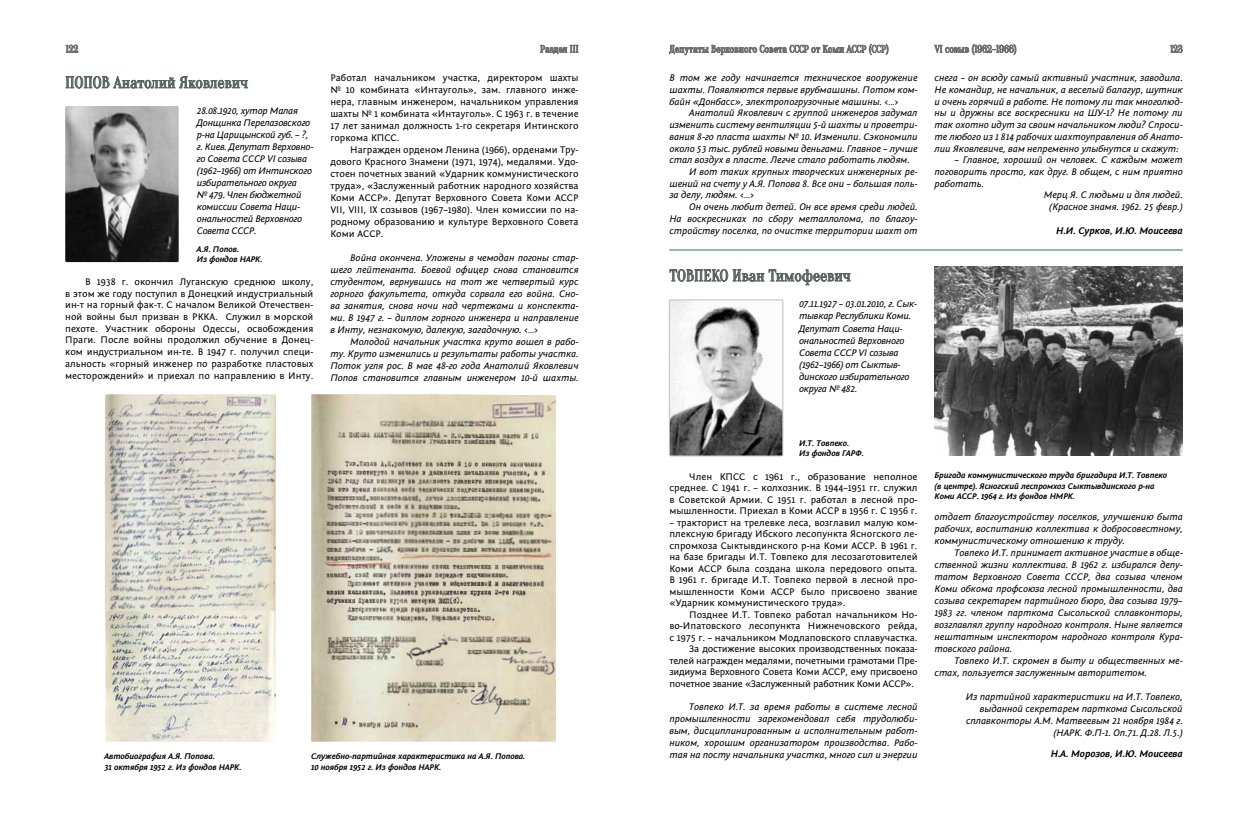
<style>
.page{position:relative;width:1248px;height:823px;background:#fff}
.page>*{position:absolute;margin:0;border:0;box-sizing:border-box;transform-origin:0 0}
.t1{font:16px "Oranienbaum";color:#586561}
.t2{font:italic 10px/12px "Fontin Sans CR";color:#000;text-align:justify}
.t3{font:10px/12px "Fontin Sans CR";color:#000;text-align:justify}
.t4{font:italic 10px/12px "Fontin Sans CR";letter-spacing:-.02em;color:#000}
.t5{font:10px "Fontin Sans CR";letter-spacing:-.02em;color:#000}
.t6{font:italic 700 10px "Fontin Sans CR";color:#000}
.t7{font:italic 700 8.5px/10.2px "Fontin Sans CR";color:#000}
</style>
<div class="page">
<svg style="left:66px;top:45px;width:12px;height:8px"></svg>
<svg style="left:1169px;top:45px;width:13px;height:8px"></svg>
<svg style="left:669px;top:43px;width:219px;height:13px"></svg>
<svg style="left:540px;top:45px;width:38px;height:10px"></svg>
<svg style="left:934px;top:44px;width:82px;height:11px"></svg>
<svg style="left:66px;top:76px;width:182px;height:13px"></svg>
<svg style="left:669px;top:269px;width:181px;height:16px"></svg>
<img style="left:65px;top:106px;width:114px;height:156px">
<img style="left:671px;top:301px;width:110px;height:153px">
<div style="left:669px;top:299px;width:114px;height:157px;border:1px solid #bac3c1"></div>
<img style="left:105px;top:610px;width:171px;height:131px">
<img style="left:105px;top:394px;width:171px;height:216px">
<img style="left:311px;top:394px;width:245px;height:347px">
<hr style="left:669px;top:249px;width:513px;height:2px;background:#92b4af">
<img style="left:934px;top:267px;width:248px;height:188px">
<h1 class="t1" style="left:65px;top:73px;width:10px">ПОПО</h1>
<h1 class="t1" style="left:102px;top:73px;width:148px">В Анатолий Яковлевич</h1>
<p class="t4" style="left:197px;top:104px;width:118px">28.08.1920, хутор Малая<br>Донщинка Перелазовского р-на Царицынской губ. – ?, г. Киев. Депутат Верховно&shy;го Совета СССР VI созыва (1962–1966) от Интинского избирательного округа<br>№ 479. Член бюджетной комиссии Совета Наци&shy;ональностей Верховного<br>Совета СССР.</p>
<p class="t7" style="left:197px;top:244px;width:67px">А.Я. Попов.<br>Из фондов НАРК.</p>
<p class="t3" style="left:65px;top:276px;width:250px;line-height:11.7px;text-indent:20px">В 1938 г. окончил Луганскую среднюю школу, в этом же году поступил в Донецкий индустриальный ин-т на горный фак-т. С началом Великой Отечествен&shy;ной войны был призван в РККА. Служил в морской пехоте. Участник обороны Одессы, освобождения Праги. После войны продолжил обучение в Донец&shy;ком индустриальном ин-те. В 1947 г. получил специ&shy;альность «горный инженер по разработке пластовых месторождений» и приехал по направлению в Инту.</p>
<p class="t3" style="left:330px;top:72px;width:250px">Работал начальником участка, директором шахты № 10 комбината «Интауголь», зам. главного инже&shy;нера, главным инженером, начальником управления шахты № 1 комбината «Интауголь». С 1963 г. в течение 17 лет занимал должность 1-го секретаря Интинского горкома КПСС.</p>
<p class="t3" style="left:330px;top:144px;width:250px;text-indent:20px">Награжден орденом Ленина (1966), орденами Тру&shy;дового Красного Знамени (1971, 1974), медалями. Удо&shy;стоен почетных званий «Ударник коммунистического труда», «Заслуженный работник народного хозяйства Коми АССР». Депутат Верховного Совета Коми АССР VII, VIII, IX созывов (1967–1980). Член комиссии по на&shy;родному образованию и культуре Верховного Совета Коми АССР.</p>
<p class="t2" style="left:330px;top:252px;width:250px;text-indent:20px">Война окончена. Уложены в чемодан погоны стар&shy;шего лейтенанта. Боевой офицер снова становится студентом, вернувшись на тот же четвертый курс горного факультета, откуда сорвала его война. Сно&shy;ва занятия, снова ночи над чертежами и конспекта&shy;ми. В 1947 г. – диплом горного инженера и направление в Инту, незнакомую, далекую, загадочную. &lt;…&gt;</p>
<p class="t2" style="left:330px;top:335px;width:250px;text-indent:20px">Молодой начальник участка круто вошел в рабо&shy;ту. Круто изменились и результаты работы участка.<br>Поток угля рос. В мае 48-го года Анатолий Яковлевич Попов становится главным инженером 10-й шахты.</p>
<p class="t2" style="left:669px;top:72px;width:250px;line-height:11.7px">В том же году начинается техническое вооружение шахты. Появляются первые врубмашины. Потом ком&shy;байн «Донбасс», электропогрузочные машины. &lt;…&gt;</p>
<p class="t2" style="left:689px;top:107px;width:230px">Анатолий Яковлевич с группой инженеров задумал</p>
<p class="t2" style="left:669px;top:119px;width:250px">изменить систему вентиляции 5-й шахты и проветри-</p>
<p class="t2" style="left:669px;top:131px;width:250px">вания 8-го пласта шахты № 10. Изменили. Сэкономили</p>
<p class="t2" style="left:669px;top:142px;width:250px">около 53 тыс. рублей новыми деньгами. Главное – лучше</p>
<p class="t2" style="left:669px;top:154px;width:242px">стал воздух в пласте. Легче стало работать людям.</p>
<p class="t2" style="left:689px;top:166px;width:230px">И вот таких крупных творческих инженерных ре-</p>
<p class="t2" style="left:669px;top:177px;width:250px">шений на счету у А.Я. Попова 8. Все они – большая поль-</p>
<p class="t2" style="left:669px;top:189px;width:86px">за делу, людям. &lt;…&gt;</p>
<p class="t2" style="left:689px;top:201px;width:230px">Он очень любит детей. Он все время среди людей.</p>
<p class="t2" style="left:669px;top:212px;width:250px">На воскресниках по сбору металлолома, по благоу-</p>
<p class="t2" style="left:669px;top:224px;width:250px">стройству поселка, по очистке территории шахт от</p>
<h1 class="t1" style="left:669px;top:266px;width:183px">ТОВПЕКО Иван Тимофеевич</h1>
<p class="t4" style="left:799px;top:298px;width:119px">07.11.1927 – 03.01.2010, г. Сык&shy;тывкар Республики Коми.<br>Депутат Совета Наци&shy;ональностей Верховного<br>Совета СССР VI созыва (1962–1966) от Сыктыв&shy;динского избирательного округа № 482.</p>
<p class="t2" style="left:934px;top:72px;width:250px;line-height:11.7px">снега – он всюду самый активный участник, заводила.<br>Не командир, не начальник, а веселый балагур, шутник и очень горячий в работе. Не потому ли так многолюд&shy;ны и дружны все воскресники на ШУ-1? Не потому ли так охотно идут за своим начальником люди? Спроси&shy;те любого из 1 814 рабочих шахтоуправления об Анато&shy;лии Яковлевиче, вам непременно улыбнутся и скажут:</p>
<p class="t2" style="left:954px;top:154px;width:230px">– Главное, хороший он человек. С каждым может</p>
<p class="t2" style="left:934px;top:166px;width:250px">поговорить просто, как друг. В общем, с ним приятно</p>
<p class="t2" style="left:934px;top:177px;width:51px">работать.</p>
<p class="t2" style="left:1043px;top:189px;width:140px">Мерц Я. С людьми и для людей.</p>
<p class="t2" style="left:1049px;top:201px;width:135px">(Красное знамя. 1962. 25 февр.)</p>
<p class="t6" style="left:1056px;top:225px;width:128px">Н.И. Сурков, И.Ю. Моисеева</p>
<p class="t7" style="left:799px;top:438px;width:66px">И.Т. Товпеко.<br>Из фондов ГАРФ.</p>
<p class="t3" style="left:669px;top:470px;width:250px;line-height:11.5px;text-indent:20px">Член КПСС с 1961 г., образование неполное среднее. С 1941 г. – колхозник. В 1944–1951 гг. служил в Советской Армии. С 1951 г. работал в лесной про&shy;мышленности. Приехал в Коми АССР в 1956 г. С 1956 г.</p>
<p class="t3" style="left:669px;top:516px;width:250px;line-height:11.5px">– тракторист на трелевке леса, возглавил малую ком&shy;плексную бригаду Ибского лесопункта Ясногского ле&shy;спромхоза Сыктывдинского р-на Коми АССР. В 1961 г. на базе бригады И.Т. Товпеко для лесозаготовителей Коми АССР была создана школа передового опыта.<br>В 1961 г. бригаде И.Т. Товпеко первой в лесной про&shy;мышленности Коми АССР было присвоено звание «Ударник коммунистического труда».</p>
<p class="t3" style="left:689px;top:608px;width:230px">Позднее И.Т. Товпеко работал начальником Но-</p>
<p class="t3" style="left:669px;top:619px;width:250px">во-Ипатовского лесопункта Нижнечовского рейда,</p>
<p class="t3" style="left:669px;top:631px;width:250px">с 1975 г. – начальником Модлаповского сплавучастка.</p>
<p class="t5" style="left:689px;top:643px;width:230px">За достижение высоких производственных показа-</p>
<p class="t5" style="left:669px;top:654px;width:250px">телей награжден медалями, почетными грамотами Пре-</p>
<p class="t5" style="left:669px;top:666px;width:250px">зидиума Верховного Совета Коми АССР, ему присвоено</p>
<p class="t5" style="left:669px;top:677px;width:246px">почетное звание «Заслуженный работник Коми АССР».</p>
<p class="t2" style="left:669px;top:700px;width:250px;text-indent:20px">Товпеко И.Т. за время работы в системе лесной промышленности зарекомендовал себя трудолюби&shy;вым, дисциплинированным и исполнительным работ&shy;ником, хорошим организатором производства. Рабо-</p>
<p class="t7" style="left:104px;top:751px;width:112px">Автобиография А.Я. Попова.</p>
<p class="t2" style="left:669px;top:748px;width:250px">тая на посту начальника участка, много сил и энергии</p>
<p class="t7" style="left:104px;top:761px;width:138px">31 октября 1952 г. Из фондов НАРК.</p>
<p class="t7" style="left:311px;top:751px;width:215px">Служебно-партийная характеристика на А.Я. Попова.<br>10 ноября 1952 г. Из фондов НАРК.</p>
<p class="t7" style="left:934px;top:470px;width:234px">Бригада коммунистического труда бригадира И.Т. Товпеко (в центре). Ясногский леспромхоз Сыктывдинского р-на<br>Коми АССР. 1964 г. Из фондов НМРК.</p>
<p class="t2" style="left:934px;top:510px;width:250px">отдает благоустройству поселков, улучшению быта рабочих, воспитанию коллектива к добросовестному, коммунистическому отношению к труду.</p>
<p class="t2" style="left:934px;top:546px;width:250px;text-indent:20px">Товпеко И.Т. принимает активное участие в обще&shy;ственной жизни коллектива. В 1962 г. избирался депу&shy;татом Верховного Совета СССР, два созыва членом Коми обкома профсоюза лесной промышленности, два созыва секретарем партийного бюро, два созыва 1979– 1983 гг. членом парткома Сысольской сплавконторы, возглавлял группу народного контроля. Ныне является нештатным инспектором народного контроля Кура&shy;товского района.</p>
<p class="t2" style="left:934px;top:654px;width:249px;text-indent:20px">Товпеко И.Т. скромен в быту и общественных ме&shy;стах, пользуется заслуженным авторитетом.</p>
<p class="t2" style="left:965px;top:690px;width:218px;text-align:right">Из партийной характеристики на И.Т. Товпеко, выданной секретарем парткома Сысольской сплавконторы А.М. Матвеевым 21 ноября 1984 г. (НАРК. Ф.П-1. Оп.71. Д.28. Л.5.)</p>
<p class="t6" style="left:1050px;top:748px;width:133px">Н.А. Морозов, И.Ю. Моисеева</p>
</div>
